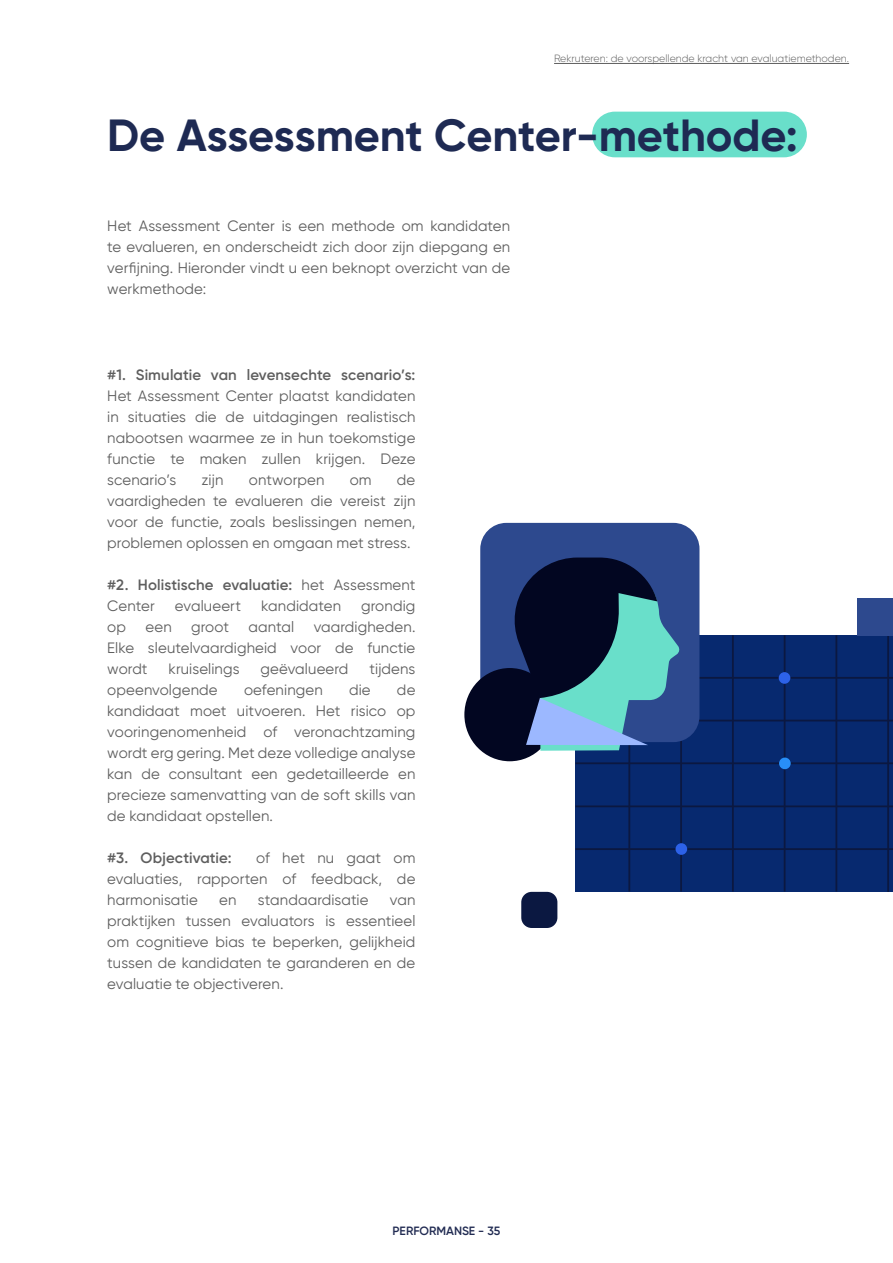
<style>
.page{position:relative;width:893px;height:1263px;background:#fff}
.page>*{position:absolute;margin:0;border:0;box-sizing:border-box;transform-origin:0 0}
.t1{font:700 45px "Gilroy";color:#1e2a53}
.t2{font:15px/21px "Gilroy";letter-spacing:.005em;color:#5e5e5e;text-align:justify}
.t3{font:600 15px/21px "Gilroy";letter-spacing:.005em;color:#5e5e5e}
.t4{font:600 12px "Gilroy";color:#212b52}
.t5{font:300 10.5px "Gilroy";color:#5e5e5e}
.s1{font-weight:400}
</style>
<div class="page">
<div style="left:575px;top:635px;width:318px;height:257px;background:#07296f"></div>
<hr style="left:732px;top:635px;width:2px;height:256px;background:#0b1841">
<hr style="left:680px;top:635px;width:2px;height:256px;background:#0b1841">
<hr style="left:628px;top:635px;width:2px;height:256px;background:#0b1841">
<hr style="left:784px;top:635px;width:1px;height:256px;background:#0b1841">
<hr style="left:835px;top:635px;width:2px;height:256px;background:#0b1841">
<hr style="left:887px;top:636px;width:2px;height:256px;background:#0b1841">
<hr style="left:575px;top:677px;width:318px;height:2px;background:#0b1841">
<hr style="left:575px;top:720px;width:318px;height:1px;background:#0b1841">
<hr style="left:575px;top:762px;width:318px;height:2px;background:#0b1841">
<hr style="left:575px;top:805px;width:318px;height:2px;background:#0b1841">
<hr style="left:575px;top:848px;width:318px;height:2px;background:#0b1841">
<div style="left:675px;top:843px;width:12px;height:12px;background:#2d62e8;border-radius:50%"></div>
<div style="left:779px;top:757px;width:12px;height:12px;background:#288ff8;border-radius:50%"></div>
<div style="left:779px;top:672px;width:11px;height:12px;background:#2d62e8;border-radius:50%"></div>
<div style="left:480px;top:523px;width:219px;height:219px;background:#2d498e;border-radius:26px"></div>
<div style="left:464px;top:668px;width:91px;height:93px;background:#020621;border-radius:50%"></div>
<svg style="left:512px;top:557px;width:167px;height:194px"></svg>
<div style="left:521px;top:892px;width:36px;height:36px;background:#0b1841;border-radius:10px"></div>
<div style="left:858px;top:598px;width:35px;height:38px;background:#2d498e"></div>
<div style="left:592px;top:112px;width:215px;height:45px;background:#69dfca;border-radius:23px"></div>
<hr style="left:554px;top:63px;width:295px;height:1px;background:#5e5e5e">
<p class="t5" style="left:554px;top:52px;width:296px">Rekruteren: de voorspellende kracht van evaluatiemethoden.</p>
<h1 class="t1" style="left:107px;top:107px;width:692px">De Assessment Center-methode:</h1>
<p class="t2" style="left:107px;top:215px;width:404px">Het Assessment Center is een methode om kandidaten te evalueren, en onderscheidt zich door zijn diepgang en verfijning. Hieronder vindt u een beknopt overzicht van de werkmethode:</p>
<p class="t3" style="left:107px;top:364px;width:310px">#1. Simulatie van levensechte scenario’s:</p>
<p class="t2" style="left:107px;top:385px;width:310px">Het Assessment Center plaatst kandidaten in situaties die de uitdagingen realistisch nabootsen waarmee ze in hun toekomstige functie te maken zullen krijgen. Deze scenario’s</p>
<p class="t2" style="left:202px;top:469px;width:23px">zijn</p>
<p class="t2" style="left:249px;top:469px;width:77px">ontworpen</p>
<p class="t2" style="left:350px;top:469px;width:23px">om</p>
<p class="t2" style="left:107px;top:469px;width:310px;text-indent:290px">de vaardigheden te evalueren die vereist zijn voor de functie, zoals beslissingen nemen, problemen oplossen en omgaan met stress.</p>
<p class="t3" style="left:107px;top:574px;width:310px">#2. Holistische evaluatie: <span class="s1">het Assessment<br>Center</span></p>
<p class="t2" style="left:175px;top:595px;width:68px">evalueert</p>
<p class="t2" style="left:261px;top:595px;width:81px">kandidaten</p>
<p class="t2" style="left:361px;top:595px;width:56px">grondig</p>
<p class="t2" style="left:107px;top:616px;width:20px">op</p>
<p class="t2" style="left:146px;top:616px;width:28px">een</p>
<p class="t2" style="left:191px;top:616px;width:39px">groot</p>
<p class="t2" style="left:249px;top:616px;width:47px">aantal</p>
<p class="t2" style="left:107px;top:616px;width:310px;text-indent:206px">vaardigheden.<br>Elke sleutelvaardigheid voor de functie wordt</p>
<p class="t2" style="left:169px;top:658px;width:73px">kruiselings</p>
<p class="t2" style="left:261px;top:658px;width:89px">geëvalueerd</p>
<p class="t2" style="left:369px;top:658px;width:47px">tijdens</p>
<p class="t2" style="left:107px;top:679px;width:112px">opeenvolgende</p>
<p class="t2" style="left:244px;top:679px;width:80px">oefeningen</p>
<p class="t2" style="left:349px;top:679px;width:23px">die</p>
<p class="t2" style="left:107px;top:679px;width:310px;text-indent:290px">de kandidaat moet uitvoeren. Het risico op vooringenomenheid of veronachtzaming wordt erg gering. Met deze volledige analyse kan de consultant een gedetailleerde en precieze samenvatting van de soft skills van de kandidaat opstellen.</p>
<p class="t3" style="left:107px;top:847px;width:126px">#3. Objectivatie:</p>
<p class="t2" style="left:107px;top:847px;width:310px;text-indent:149px">of het nu gaat om evaluaties, rapporten of feedback, de harmonisatie</p>
<p class="t2" style="left:219px;top:889px;width:19px">en</p>
<p class="t2" style="left:258px;top:889px;width:112px">standaardisatie</p>
<p class="t2" style="left:107px;top:889px;width:310px;text-indent:283px">van praktijken tussen evaluators is essentieel om cognitieve bias te beperken, gelijkheid tussen de kandidaten te garanderen en de evaluatie te objectiveren.</p>
<p class="t4" style="left:393px;top:1224px;width:109px">PERFORMANSE - 35</p>
</div>
